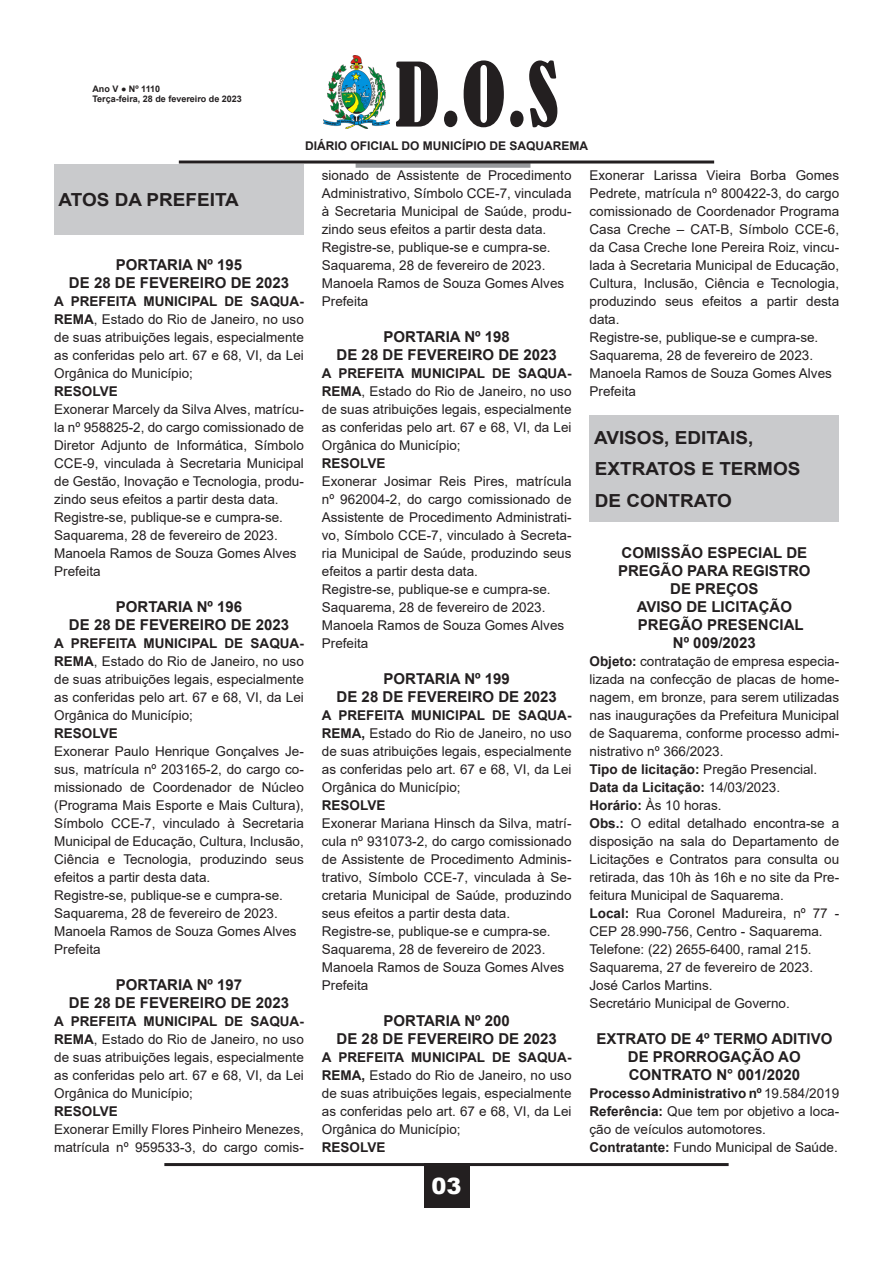
<style>
.page{position:relative;width:893px;height:1263px;background:#fff}
.page>*{position:absolute;margin:0;border:0;box-sizing:border-box;transform-origin:0 0}
.t1{font:condensed 82.5px "Bernard";color:#231f20}
.t2{font:900 22.5px "Arial";color:#fff}
.t3{font:700 18px "Arial";color:#231f20;scale:1.05 1}
.t4{font:700 15px/18px "Arial";color:#231f20;text-align:center}
.t5{font:13.5px/18px "Arial";color:#231f20;text-align:justify}
.t6{font:700 13.5px "Arial";color:#231f20}
.t7{font:700 12px "Arial";color:#231f20}
.t8{font:700 9px/10.8px "Arial";color:#231f20}
.s1{font-weight:700}
.s2{font-weight:400}
</style>
<div class="page">
<hr style="left:164px;top:1163px;width:565px;height:3px;background:#231f20">
<div style="left:424px;top:1163px;width:45px;height:45px;background:#231f20"></div>
<img style="left:324px;top:55px;width:65px;height:73px">
<div style="left:356px;top:163px;width:174px;height:5px;background:#97999c"></div>
<hr style="left:179px;top:161px;width:535px;height:3px;background:#231f20">
<div style="left:54px;top:165px;width:249px;height:70px;background:#c9cacc"></div>
<div style="left:589px;top:415px;width:250px;height:107px;background:#c9cacc"></div>
<p class="t8" style="left:92px;top:83px;width:151px">Ano V ● Nº 1110<br>Terça-feira, 28 de fevereiro de 2023</p>
<h1 class="t1" style="left:395px;top:47px;width:165px">D.O.S</h1>
<p class="t7" style="left:305px;top:137px;width:285px">DIÁRIO OFICIAL DO MUNICÍPIO DE SAQUAREMA</p>
<p class="t3" style="left:59px;top:187px;width:173px">ATOS DA PREFEITA</p>
<p class="t4" style="left:116px;top:256px;width:128px">PORTARIA Nº 195</p>
<p class="t4" style="left:69px;top:274px;width:222px">DE 28 DE FEVEREIRO DE 2023</p>
<p class="t5" style="left:54px;top:292px;width:251px"><span class="s1">A PREFEITA MUNICIPAL DE SAQUA-REMA</span>, Estado do Rio de Janeiro, no uso de suas atribuições legais, especialmente as conferidas pelo art. 67 e 68, VI, da Lei Orgânica do Município;</p>
<p class="t6" style="left:54px;top:382px;width:65px">RESOLVE</p>
<p class="t5" style="left:54px;top:400px;width:251px">Exonerar Marcely da Silva Alves, matrícu&shy;la nº 958825-2, do cargo comissionado de Diretor Adjunto de Informática, Símbolo CCE-9, vinculada à Secretaria Municipal de Gestão, Inovação e Tecnologia, produ&shy;zindo seus efeitos a partir desta data.</p>
<p class="t5" style="left:54px;top:508px;width:230px">Registre-se, publique-se e cumpra-se.</p>
<p class="t5" style="left:54px;top:526px;width:225px">Saquarema, 28 de fevereiro de 2023.</p>
<p class="t5" style="left:54px;top:544px;width:244px">Manoela Ramos de Souza Gomes Alves</p>
<p class="t5" style="left:54px;top:562px;width:48px">Prefeita</p>
<p class="t4" style="left:116px;top:598px;width:128px">PORTARIA Nº 196</p>
<p class="t4" style="left:69px;top:616px;width:222px">DE 28 DE FEVEREIRO DE 2023</p>
<p class="t5" style="left:54px;top:634px;width:251px"><span class="s1">A PREFEITA MUNICIPAL DE SAQUA-REMA</span>, Estado do Rio de Janeiro, no uso de suas atribuições legais, especialmente as conferidas pelo art. 67 e 68, VI, da Lei Orgânica do Município;</p>
<p class="t6" style="left:54px;top:724px;width:65px">RESOLVE</p>
<p class="t5" style="left:54px;top:742px;width:251px">Exonerar Paulo Henrique Gonçalves Je&shy;sus, matrícula nº 203165-2, do cargo co&shy;missionado de Coordenador de Núcleo (Programa Mais Esporte e Mais Cultura), Símbolo CCE-7, vinculado à Secretaria Municipal de Educação, Cultura, Inclusão, Ciência e Tecnologia, produzindo seus efeitos a partir desta data.</p>
<p class="t5" style="left:54px;top:886px;width:230px">Registre-se, publique-se e cumpra-se.</p>
<p class="t5" style="left:54px;top:904px;width:225px">Saquarema, 28 de fevereiro de 2023.</p>
<p class="t5" style="left:54px;top:922px;width:244px">Manoela Ramos de Souza Gomes Alves</p>
<p class="t5" style="left:54px;top:940px;width:48px">Prefeita</p>
<p class="t4" style="left:116px;top:976px;width:128px">PORTARIA Nº 197</p>
<p class="t4" style="left:69px;top:994px;width:222px">DE 28 DE FEVEREIRO DE 2023</p>
<p class="t5" style="left:54px;top:1012px;width:251px"><span class="s1">A PREFEITA MUNICIPAL DE SAQUA-REMA</span>, Estado do Rio de Janeiro, no uso de suas atribuições legais, especialmente as conferidas pelo art. 67 e 68, VI, da Lei Orgânica do Município;</p>
<p class="t6" style="left:54px;top:1102px;width:65px">RESOLVE</p>
<p class="t5" style="left:54px;top:1120px;width:251px">Exonerar Emilly Flores Pinheiro Menezes, matrícula nº 959533-3, do cargo comis-</p>
<p class="t5" style="left:322px;top:166px;width:251px">sionado de Assistente de Procedimento Administrativo, Símbolo CCE-7, vinculada à Secretaria Municipal de Saúde, produ&shy;zindo seus efeitos a partir desta data.</p>
<p class="t5" style="left:322px;top:238px;width:230px">Registre-se, publique-se e cumpra-se.</p>
<p class="t5" style="left:322px;top:256px;width:225px">Saquarema, 28 de fevereiro de 2023.</p>
<p class="t5" style="left:322px;top:274px;width:244px">Manoela Ramos de Souza Gomes Alves</p>
<p class="t5" style="left:322px;top:292px;width:48px">Prefeita</p>
<p class="t4" style="left:384px;top:328px;width:128px">PORTARIA Nº 198</p>
<p class="t4" style="left:337px;top:346px;width:222px">DE 28 DE FEVEREIRO DE 2023</p>
<p class="t5" style="left:322px;top:364px;width:251px"><span class="s1">A PREFEITA MUNICIPAL DE SAQUA-REMA</span>, Estado do Rio de Janeiro, no uso de suas atribuições legais, especialmente as conferidas pelo art. 67 e 68, VI, da Lei Orgânica do Município;</p>
<p class="t6" style="left:322px;top:454px;width:65px">RESOLVE</p>
<p class="t5" style="left:322px;top:472px;width:251px">Exonerar Josimar Reis Pires, matrícula nº 962004-2, do cargo comissionado de Assistente de Procedimento Administrati&shy;vo, Símbolo CCE-7, vinculado à Secreta&shy;ria Municipal de Saúde, produzindo seus efeitos a partir desta data.</p>
<p class="t5" style="left:322px;top:580px;width:230px">Registre-se, publique-se e cumpra-se.</p>
<p class="t5" style="left:322px;top:598px;width:225px">Saquarema, 28 de fevereiro de 2023.</p>
<p class="t5" style="left:322px;top:616px;width:244px">Manoela Ramos de Souza Gomes Alves</p>
<p class="t5" style="left:322px;top:634px;width:48px">Prefeita</p>
<p class="t4" style="left:384px;top:670px;width:128px">PORTARIA Nº 199</p>
<p class="t4" style="left:337px;top:688px;width:222px">DE 28 DE FEVEREIRO DE 2023</p>
<p class="t5" style="left:322px;top:706px;width:251px"><span class="s1">A PREFEITA MUNICIPAL DE SAQUA-REMA,</span> Estado do Rio de Janeiro, no uso de suas atribuições legais, especialmente as conferidas pelo art. 67 e 68, VI, da Lei Orgânica do Município;</p>
<p class="t6" style="left:322px;top:796px;width:65px">RESOLVE</p>
<p class="t5" style="left:322px;top:814px;width:251px">Exonerar Mariana Hinsch da Silva, matrí&shy;cula nº 931073-2, do cargo comissionado de Assistente de Procedimento Adminis&shy;trativo, Símbolo CCE-7, vinculada à Se&shy;cretaria Municipal de Saúde, produzindo seus efeitos a partir desta data.</p>
<p class="t5" style="left:322px;top:922px;width:230px">Registre-se, publique-se e cumpra-se.</p>
<p class="t5" style="left:322px;top:940px;width:225px">Saquarema, 28 de fevereiro de 2023.</p>
<p class="t5" style="left:322px;top:958px;width:244px">Manoela Ramos de Souza Gomes Alves</p>
<p class="t5" style="left:322px;top:976px;width:48px">Prefeita</p>
<p class="t4" style="left:384px;top:1012px;width:128px">PORTARIA Nº 200</p>
<p class="t4" style="left:337px;top:1030px;width:222px">DE 28 DE FEVEREIRO DE 2023</p>
<p class="t5" style="left:322px;top:1048px;width:251px"><span class="s1">A PREFEITA MUNICIPAL DE SAQUA-REMA,</span> Estado do Rio de Janeiro, no uso de suas atribuições legais, especialmente as conferidas pelo art. 67 e 68, VI, da Lei Orgânica do Município;</p>
<p class="t6" style="left:322px;top:1138px;width:65px">RESOLVE</p>
<h2 class="t2" style="left:431px;top:1170px;width:32px">03</h2>
<p class="t5" style="left:589px;top:166px;width:251px">Exonerar Larissa Vieira Borba Gomes Pedrete, matrícula nº 800422-3, do cargo comissionado de Coordenador Programa Casa Creche – CAT-B, Símbolo CCE-6, da Casa Creche Ione Pereira Roiz, vincu&shy;lada à Secretaria Municipal de Educação, Cultura, Inclusão, Ciência e Tecnologia, produzindo seus efeitos a partir desta data.</p>
<p class="t5" style="left:589px;top:328px;width:230px">Registre-se, publique-se e cumpra-se.</p>
<p class="t5" style="left:589px;top:346px;width:225px">Saquarema, 28 de fevereiro de 2023.</p>
<p class="t5" style="left:589px;top:364px;width:244px">Manoela Ramos de Souza Gomes Alves</p>
<p class="t5" style="left:589px;top:382px;width:48px">Prefeita</p>
<p class="t3" style="left:594px;top:425px;width:153px">AVISOS, EDITAIS,</p>
<p class="t3" style="left:595px;top:456px;width:197px">EXTRATOS E TERMOS</p>
<p class="t3" style="left:595px;top:488px;width:132px">DE CONTRATO</p>
<p class="t4" style="left:622px;top:544px;width:187px">COMISSÃO ESPECIAL DE</p>
<p class="t4" style="left:618px;top:562px;width:194px">PREGÃO PARA REGISTRO</p>
<p class="t4" style="left:670px;top:580px;width:90px">DE PREÇOS</p>
<p class="t4" style="left:637px;top:598px;width:157px">AVISO DE LICITAÇÃO</p>
<p class="t4" style="left:638px;top:616px;width:167px">PREGÃO PRESENCIAL</p>
<p class="t4" style="left:673px;top:634px;width:85px">Nº 009/2023</p>
<p class="t5" style="left:589px;top:652px;width:251px"><span class="s1">Objeto:</span> contratação de empresa especia&shy;lizada na confecção de placas de home&shy;nagem, em bronze, para serem utilizadas nas inaugurações da Prefeitura Municipal de Saquarema, conforme processo admi&shy;nistrativo nº 366/2023.</p>
<p class="t5" style="left:589px;top:760px;width:229px"><span class="s1">Tipo de licitação:</span> Pregão Presencial.</p>
<p class="t6" style="left:589px;top:778px;width:192px">Data da Licitação: <span class="s2">14/03/2023.</span></p>
<p class="t5" style="left:589px;top:796px;width:134px"><span class="s1">Horário:</span> Às 10 horas.</p>
<p class="t5" style="left:589px;top:814px;width:251px"><span class="s1">Obs.:</span> O edital detalhado encontra-se a disposição na sala do Departamento de Licitações e Contratos para consulta ou retirada, das 10h às 16h e no site da Pre&shy;feitura Municipal de Saquarema.</p>
<p class="t5" style="left:589px;top:904px;width:251px"><span class="s1">Local:</span> Rua Coronel Madureira, nº 77 -<br>CEP 28.990-756, Centro - Saquarema.</p>
<p class="t5" style="left:589px;top:940px;width:224px">Telefone: (22) 2655-6400, ramal 215.</p>
<p class="t5" style="left:589px;top:958px;width:225px">Saquarema, 27 de fevereiro de 2023.</p>
<p class="t5" style="left:589px;top:976px;width:125px">José Carlos Martins.</p>
<p class="t5" style="left:589px;top:994px;width:202px">Secretário Municipal de Governo.</p>
<p class="t4" style="left:596px;top:1030px;width:238px">EXTRATO DE 4º TERMO ADITIVO<br>DE PRORROGAÇÃO AO</p>
<p class="t4" style="left:629px;top:1066px;width:173px">CONTRATO N° 001/2020</p>
<p class="t6" style="left:589px;top:1084px;width:251px">Processo Administrativo nº <span class="s2">19.584/2019</span></p>
<p class="t5" style="left:589px;top:1102px;width:251px"><span class="s1">Referência:</span> Que tem por objetivo a loca&shy;ção de veículos automotores.</p>
<p class="t5" style="left:589px;top:1138px;width:250px"><span class="s1">Contratante:</span> Fundo Municipal de Saúde.</p>
</div>
